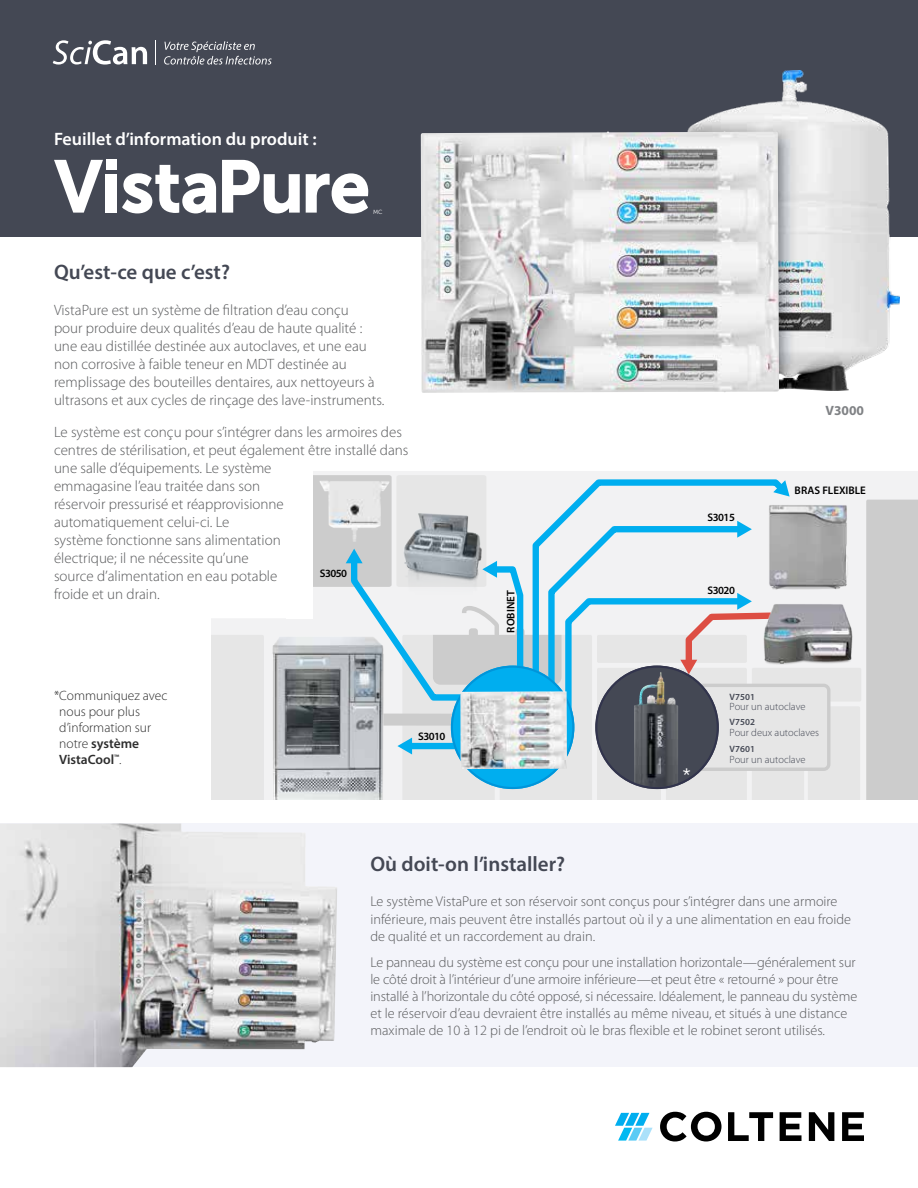
<style>
.page{position:relative;width:918px;height:1188px;background:#fff}
.page>*{position:absolute;margin:0;border:0;box-sizing:border-box;transform-origin:0 0}
.t1{font:600 21px "Myriad Pro";color:#444854}
.t2{font:600 18px "Myriad Pro";color:#fff}
.t3{font:18px "Museo Sans 300";color:#fff}
.t4{font:300 15px/18px "Myriad Pro";color:#58595b}
.t5{font:300 14.25px/17.1px "Myriad Pro";color:#58595b}
.t6{font:300 13.5px/16.2px "Myriad Pro";color:#2d2d2d}
.t7{font:700 13.5px "Myriad Pro";color:#808285}
.t8{font:600 10.95px "Myriad Pro";letter-spacing:-.01em;color:#000}
.t9{font:300 10.5px "Myriad Pro";color:#444854}
.t10{font:600 9.15px "Myriad Pro";color:#444854}
.t11{font:6px "Museo Sans 300";color:#fff}
.s1{font-weight:600}
</style>
<div class="page">
<div style="left:0;top:0;width:918px;height:236px;background:#444854"></div>
<svg style="left:222px;top:160px;width:78px;height:53px"></svg>
<svg style="left:306px;top:173px;width:62px;height:41px"></svg>
<svg style="left:54px;top:160px;width:49px;height:53px"></svg>
<div style="left:106px;top:174px;width:11px;height:39px;background:#fff"></div>
<div style="left:106px;top:160px;width:11px;height:10px;background:#fff"></div>
<svg style="left:122px;top:165px;width:94px;height:48px"></svg>
<div style="left:0;top:824px;width:918px;height:243px;background:#f3f4fa"></div>
<img style="left:0;top:824px;width:337px;height:243px">
<svg style="left:660px;top:1112px;width:62px;height:30px"></svg>
<svg style="left:728px;top:1112px;width:45px;height:29px"></svg>
<svg style="left:780px;top:1112px;width:22px;height:29px"></svg>
<svg style="left:809px;top:1112px;width:25px;height:29px"></svg>
<svg style="left:842px;top:1112px;width:22px;height:29px"></svg>
<svg style="left:615px;top:1113px;width:38px;height:28px"></svg>
<div style="left:866px;top:500px;width:52px;height:300px;background:#ccc"></div>
<svg style="left:212px;top:475px;width:648px;height:325px"></svg>
<img style="left:745px;top:607px;width:126px;height:66px">
<img style="left:262px;top:619px;width:143px;height:181px">
<img style="left:432px;top:510px;width:54px;height:87px">
<img style="left:711px;top:501px;width:188px;height:106px">
<img style="left:460px;top:691px;width:107px;height:78px">
<img style="left:634px;top:672px;width:44px;height:115px">
<svg style="left:212px;top:471px;width:220px;height:147px"></svg>
<img style="left:687px;top:70px;width:212px;height:320px">
<img style="left:421px;top:131px;width:358px;height:262px">
<div style="left:286px;top:468px;width:26px;height:150px;background:#fff"></div>
<svg style="left:53px;top:40px;width:94px;height:25px"></svg>
<svg style="left:164px;top:41px;width:108px;height:24px"></svg>
<p class="t2" style="left:54px;top:127px;width:264px">Feuillet d’information du produit :</p>
<p class="t11" style="left:373px;top:208px;width:11px">MC</p>
<h1 class="t1" style="left:54px;top:259px;width:178px">Qu’est-ce que c’est?</h1>
<p class="t4" style="left:54px;top:301px;width:332px">VistaPure est un système de filtration d’eau conçu<br>pour produire deux qualités d’eau de haute qualité : une eau distillée destinée aux autoclaves, et une eau non corrosive à faible teneur en MDT destinée au remplissage des bouteilles dentaires, aux nettoyeurs à ultrasons et aux cycles de rinçage des lave-instruments.</p>
<p class="t4" style="left:54px;top:423px;width:356px">Le système est conçu pour s’intégrer dans les armoires des centres de stérilisation, et peut également être installé dans une salle d’équipements. Le système<br>emmagasine l’eau traitée dans son<br>réservoir pressurisé et réapprovisionne<br>automatiquement celui-ci. Le<br>système fonctionne sans alimentation<br>électrique; il ne nécessite qu’une<br>source d’alimentation en eau potable<br>froide et un drain.</p>
<p class="t8" style="left:320px;top:566px;width:29px">S3050</p>
<p class="t6" style="left:59px;top:687px;width:110px;text-indent:-5px">*Communiquez avec nous pour plus d’information sur notre <span class="s1">système<br>VistaCool</span><sup>™</sup>.</p>
<p class="t8" style="left:418px;top:730px;width:29px">S3010</p>
<p class="t8" style="left:504px;top:633px;width:44px;rotate:-90deg">ROBINET</p>
<p class="t8" style="left:708px;top:510px;width:29px">S3015</p>
<p class="t8" style="left:708px;top:583px;width:29px">S3020</p>
<p class="t7" style="left:825px;top:401px;width:40px">V3000</p>
<p class="t8" style="left:795px;top:483px;width:73px">BRAS FLEXIBLE</p>
<p class="t3" style="left:683px;top:765px;width:10px">*</p>
<p class="t10" style="left:730px;top:691px;width:27px">V7501</p>
<p class="t9" style="left:730px;top:701px;width:77px">Pour un autoclave</p>
<p class="t10" style="left:730px;top:744px;width:27px">V7601</p>
<p class="t9" style="left:730px;top:753px;width:77px">Pour un autoclave</p>
<p class="t10" style="left:730px;top:717px;width:27px">V7502</p>
<p class="t9" style="left:730px;top:726px;width:91px">Pour deux autoclaves</p>
<h1 class="t1" style="left:370px;top:851px;width:196px">Où doit-on l’installer?</h1>
<p class="t5" style="left:370px;top:893px;width:482px">Le système VistaPure et son réservoir sont conçus pour s’intégrer dans une armoire inférieure, mais peuvent être installés partout où il y a une alimentation en eau froide de qualité et un raccordement au drain.</p>
<p class="t5" style="left:370px;top:953px;width:488px">Le panneau du système est conçu pour une installation horizontale—généralement sur le côté droit à l’intérieur d’une armoire inférieure—et peut être « retourné » pour être installé à l’horizontale du côté opposé, si nécessaire. Idéalement, le panneau du système et le réservoir d’eau devraient être installés au même niveau, et situés à une distance maximale de 10 à 12 pi de l’endroit où le bras flexible et le robinet seront utilisés.</p>
</div>
